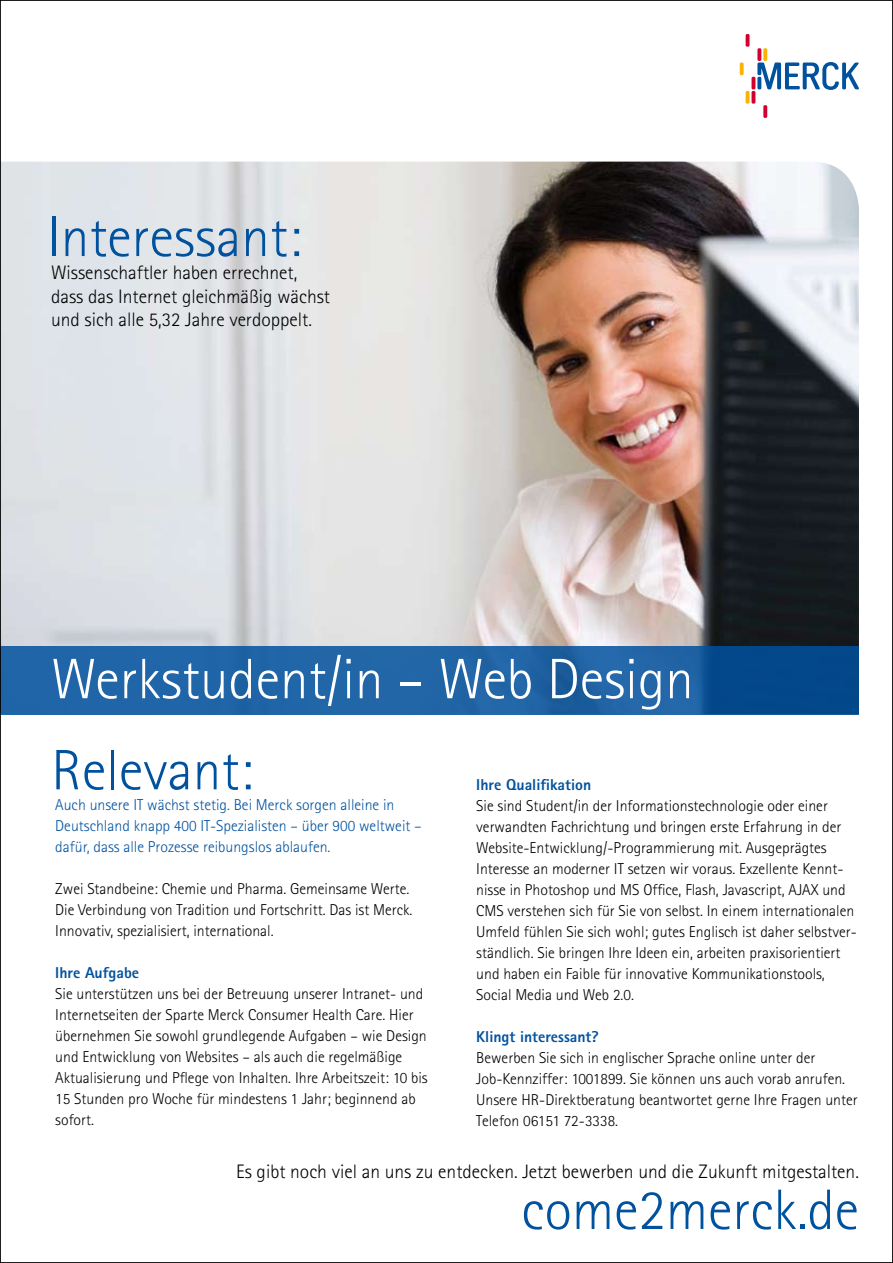
<style>
.page{position:relative;width:893px;height:1263px;background:#fff}
.page>*{position:absolute;margin:0;border:0;box-sizing:border-box;transform-origin:0 0}
.t1{font:300 57px "Agfa Rotis Sans Serif";color:#00519e}
.t2{font:300 57px "Agfa Rotis Sans Serif";color:#fff}
.t3{font:300 19.5px/23.4px "Agfa Rotis Sans Serif";color:#000}
.t4{font:300 15.75px/21px "Agfa Rotis Sans Serif";color:#000}
.t5{font:300 15.75px/21px "Agfa Rotis Sans Serif";color:#00519e}
.t6{font:800 15.75px "Agfa Rotis Sans Serif";color:#00519e}
</style>
<div class="page">
<svg style="left:757px;top:48px;width:4px;height:13px"></svg>
<svg style="left:751px;top:77px;width:4px;height:12px"></svg>
<svg style="left:751px;top:91px;width:4px;height:13px"></svg>
<svg style="left:746px;top:91px;width:3px;height:13px"></svg>
<svg style="left:763px;top:48px;width:4px;height:13px"></svg>
<svg style="left:746px;top:34px;width:3px;height:13px"></svg>
<svg style="left:757px;top:62px;width:102px;height:28px"></svg>
<svg style="left:763px;top:105px;width:4px;height:13px"></svg>
<svg style="left:740px;top:63px;width:4px;height:12px"></svg>
<img style="left:2px;top:162px;width:857px;height:484px">
<svg style="left:2px;top:646px;width:857px;height:68px;fill:#2065a7"></svg>
<h1 class="t1" style="left:47px;top:204px;width:256px">Interessant:</h1>
<p class="t3" style="left:51px;top:261px;width:281px">Wissenschaftler haben errechnet, dass das Internet gleichmäßig wächst und sich alle 5,32 Jahre verdoppelt.</p>
<h1 class="t2" style="left:51px;top:646px;width:644px">Werkstudent/in – Web Design</h1>
<h1 class="t1" style="left:51px;top:737px;width:203px">Relevant:</h1>
<p class="t5" style="left:55px;top:794px;width:368px">Auch unsere IT wächst stetig. Bei Merck sorgen alleine in<br>Deutschland knapp 400 IT-Spezialisten – über 900 weltweit – dafür, dass alle Prozesse reibungslos ablaufen.</p>
<p class="t4" style="left:55px;top:878px;width:359px">Zwei Standbeine: Chemie und Pharma. Gemeinsame Werte.<br>Die Verbindung von Tradition und Fortschritt. Das ist Merck.<br>Innovativ, spezialisiert, international.</p>
<p class="t6" style="left:55px;top:963px;width:85px">Ihre Aufgabe</p>
<p class="t4" style="left:55px;top:983px;width:374px">Sie unterstützen uns bei der Betreuung unserer Intranet- und Internetseiten der Sparte Merck Consumer Health Care. Hier übernehmen Sie sowohl grundlegende Aufgaben – wie Design und Entwicklung von Websites – als auch die regelmäßige Aktualisierung und Pflege von Inhalten. Ihre Arbeitszeit: 10 bis 15 Stunden pro Woche für mindestens 1 Jahr; beginnend ab sofort.</p>
<p class="t6" style="left:476px;top:774px;width:116px">Ihre Qualifikation</p>
<p class="t4" style="left:476px;top:795px;width:382px">Sie sind Student/in der Informationstechnologie oder einer verwandten Fachrichtung und bringen erste Erfahrung in der Website-Entwicklung/-Programmierung mit. Ausgeprägtes Interesse an moderner IT setzen wir voraus. Exzellente Kennt&shy;nisse in Photoshop und MS Office, Flash, Javascript, AJAX und CMS verstehen sich für Sie von selbst. In einem internationalen Umfeld fühlen Sie sich wohl; gutes Englisch ist daher selbstver&shy;ständlich. Sie bringen Ihre Ideen ein, arbeiten praxisorientiert und haben ein Faible für innovative Kommunikationstools, Social Media und Web 2.0.</p>
<p class="t6" style="left:476px;top:1026px;width:124px">Klingt interessant?</p>
<p class="t4" style="left:476px;top:1047px;width:383px">Bewerben Sie sich in englischer Sprache online unter der Job-Kennziffer: 1001899. Sie können uns auch vorab anrufen.<br>Unsere HR-Direktberatung beantwortet gerne Ihre Fragen unter Telefon 06151 72-3338.</p>
<p class="t3" style="left:236px;top:1160px;width:624px">Es gibt noch viel an uns zu entdecken. Jetzt bewerben und die Zukunft mitgestalten.</p>
<h1 class="t1" style="left:521px;top:1177px;width:339px">come2merck.de</h1>
</div>
